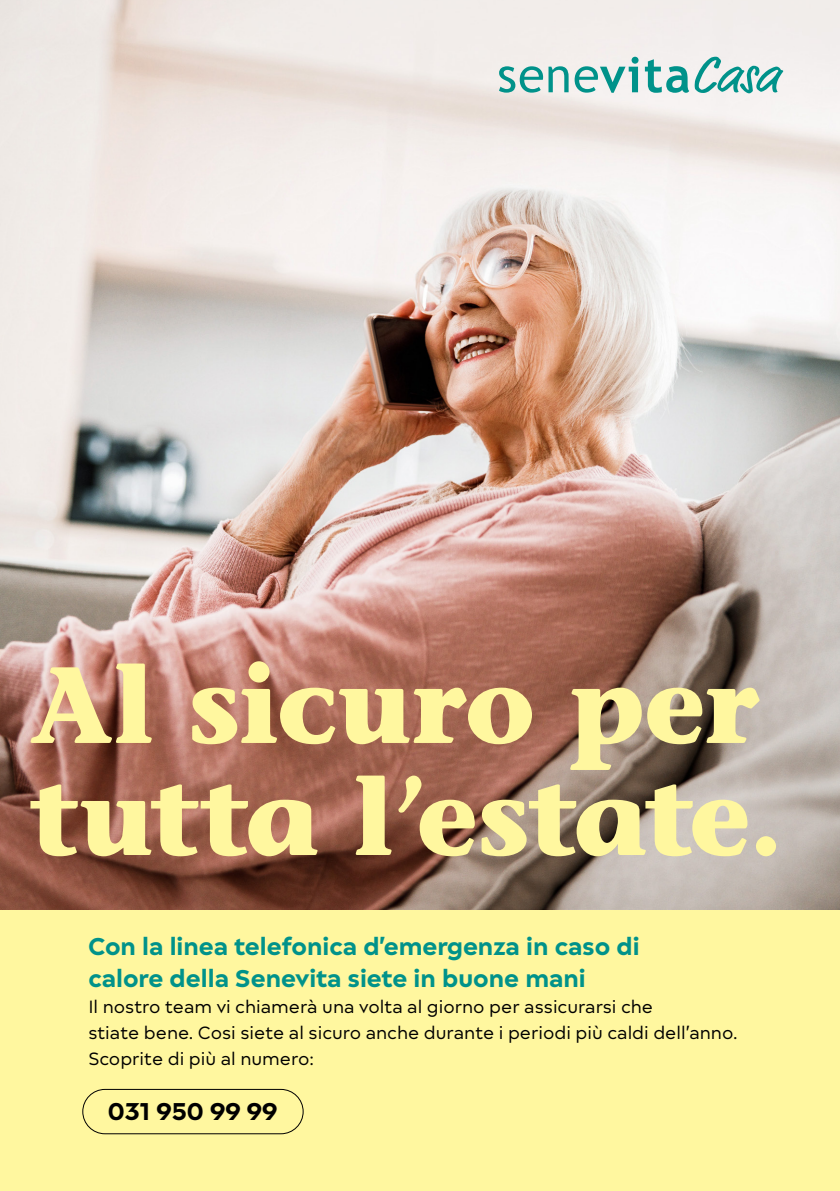
<style>
.page{position:relative;width:840px;height:1191px;background:#fff}
.page>*{position:absolute;margin:0;border:0;box-sizing:border-box;transform-origin:0 0}
.t1{font:700 108px/112px "Stone Informal Std";letter-spacing:-.015em;color:#fff79f}
.t2{font:700 26px/32px "Matteo";color:#00928a}
.t3{font:700 26px "Matteo";color:#000}
.t4{font:19px/26px "Matteo";color:#000}
</style>
<div class="page">
<div style="left:0;top:0;width:839px;height:1191px;background:#fff79f"></div>
<img style="left:0;top:0;width:839px;height:909px">
<svg style="left:498px;top:66px;width:44px;height:27px"></svg>
<svg style="left:548px;top:66px;width:20px;height:26px"></svg>
<svg style="left:574px;top:57px;width:64px;height:36px;background:#a4d1cd"></svg>
<svg style="left:644px;top:59px;width:44px;height:34px"></svg>
<svg style="left:694px;top:57px;width:88px;height:36px;background:#a2d0cd"></svg>
<div style="left:82px;top:1089px;width:221px;height:45px;border:1px solid #000;border-radius:22px"></div>
<h1 class="t1" style="left:30px;top:648px;width:754px">Al sicuro per tutta l’estate.</h1>
<h2 class="t2" style="left:88px;top:929px;width:552px">Con la linea telefonica d’emergenza in caso di calore della Senevita siete in buone mani</h2>
<p class="t4" style="left:88px;top:993px;width:650px">Il nostro team vi chiamerà una volta al giorno per assicurarsi che<br>stiate bene. Cosi siete al sicuro anche durante i periodi più caldi dell’anno.<br>Scoprite di più al numero:</p>
<h2 class="t3" style="left:108px;top:1096px;width:171px">031 950 99 99</h2>
</div>
